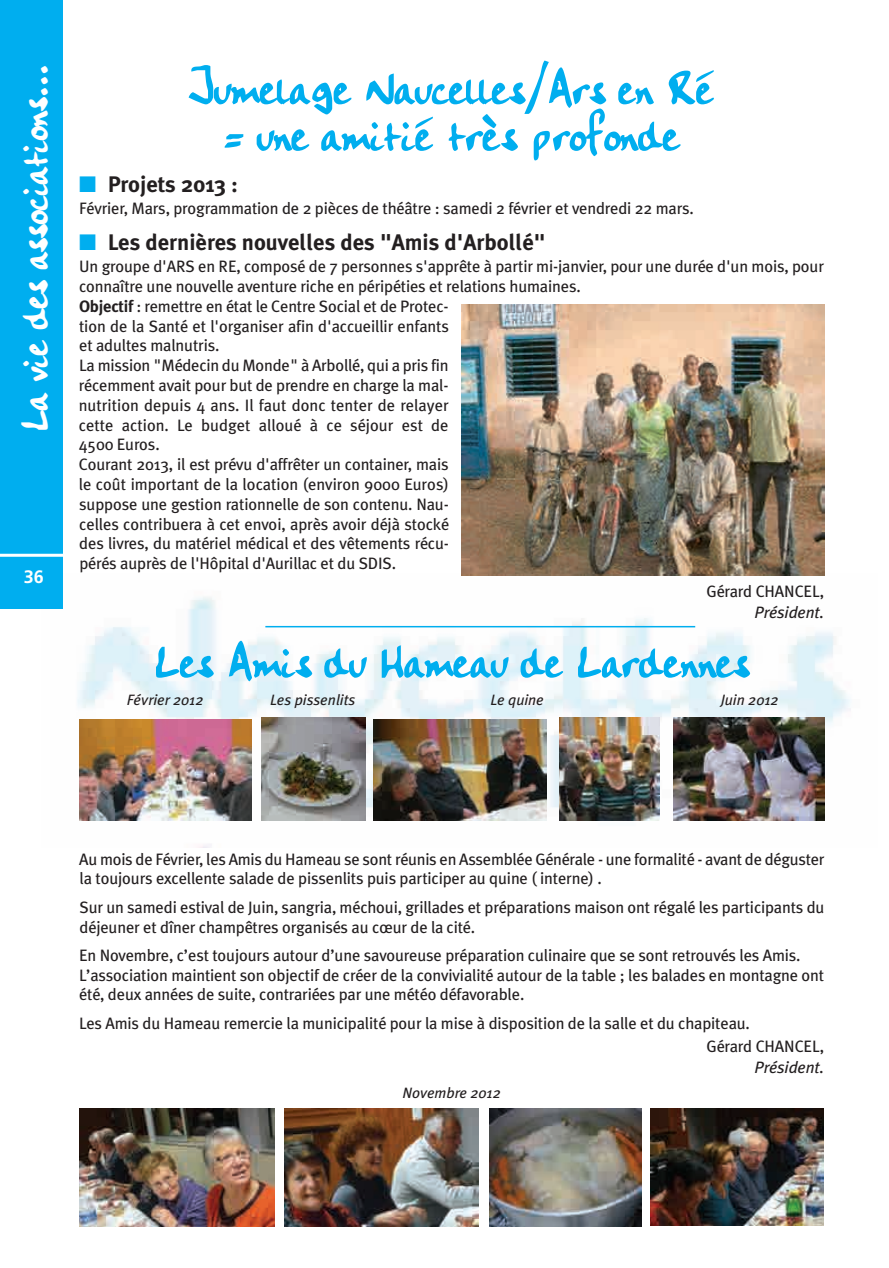
<style>
.page{position:relative;width:889px;height:1268px;background:#fff}
.page>*{position:absolute;margin:0;border:0;box-sizing:border-box;transform-origin:0 0}
.t1{font:52.5px/46.5px "City Art Script SSK";color:#00aeef;text-align:center}
.t2{font:45px "City Art Script SSK";letter-spacing:-.01em;color:#fff}
.t3{font:700 22.5px "Meta Plus";color:#231f20}
.t4{font:700 18px "Frutiger";color:#fff}
.t5{font:16.5px/19.8px "Meta Plus";letter-spacing:-.01em;color:#231f20}
.t6{font:italic 16.5px "Meta Plus";letter-spacing:-.01em;color:#231f20}
.t7{font:italic 15px "Meta Plus";color:#231f20}
.s1{color:#00aeef}
.s2{font-weight:700}
</style>
<div class="page">
<img style="left:77px;top:573px;width:774px;height:275px">
<div style="left:0;top:0;width:63px;height:609px;background:#00aeef"></div>
<hr style="left:0;top:554px;width:73px;height:3px;background:#fff">
<img style="left:461px;top:304px;width:362px;height:271px">
<img style="left:79px;top:720px;width:173px;height:101px">
<img style="left:261px;top:717px;width:104px;height:103px">
<img style="left:373px;top:720px;width:173px;height:101px">
<img style="left:559px;top:717px;width:100px;height:103px">
<img style="left:672px;top:718px;width:151px;height:102px">
<hr style="left:265px;top:626px;width:429px;height:1px;background:#00aeef">
<img style="left:79px;top:1108px;width:195px;height:118px">
<img style="left:284px;top:1108px;width:194px;height:118px">
<img style="left:489px;top:1108px;width:152px;height:118px">
<img style="left:650px;top:1108px;width:173px;height:117px">
<h2 class="t2" style="left:6px;top:432px;width:370px;rotate:-90deg">La vie des associations...</h2>
<p class="t4" style="left:24px;top:569px;width:21px">36</p>
<h1 class="t1" style="left:186px;top:63px;width:532px">Jumelage Naucelles/Ars en Ré = une amitié très profonde</h1>
<h3 class="t3" style="left:79px;top:171px;width:160px"><span class="s1">■</span> Projets 2013 :</h3>
<p class="t5" style="left:79px;top:198px;width:616px">Février, Mars, programmation de 2 pièces de théâtre : samedi 2 février et vendredi 22 mars.</p>
<h3 class="t3" style="left:79px;top:229px;width:467px"><span class="s1">■</span> Les dernières nouvelles des "Amis d'Arbollé"</h3>
<p class="t5" style="left:79px;top:256px;width:746px">Un groupe d'ARS en RE, composé de 7 personnes s'apprête à partir mi-janvier, pour une durée d'un mois, pour connaître une nouvelle aventure riche en péripéties et relations humaines.<br><span class="s2">Objectif</span> : remettre en état le Centre Social et de Protec-<br>tion de la Santé et l'organiser afin d'accueillir enfants<br>et adultes malnutris.<br>La mission "Médecin du Monde" à Arbollé, qui a pris fin<br>récemment avait pour but de prendre en charge la mal-<br>nutrition depuis 4 ans. Il faut donc tenter de relayer<br>cette action. Le budget alloué à ce séjour est de<br>4500 Euros.<br>Courant 2013, il est prévu d'affrêter un container, mais<br>le coût important de la location (environ 9000 Euros)<br>suppose une gestion rationnelle de son contenu. Nau-<br>celles contribuera à cet envoi, après avoir déjà stocké<br>des livres, du matériel médical et des vêtements récu-<br>pérés auprès de l'Hôpital d'Aurillac et du SDIS.</p>
<p class="t5" style="left:706px;top:581px;width:119px">Gérard CHANCEL,</p>
<p class="t6" style="left:754px;top:603px;width:71px">Président.</p>
<h1 class="t1" style="left:153px;top:636px;width:597px">Les Amis du Hameau de Lardennes</h1>
<p class="t7" style="left:127px;top:691px;width:78px">Février 2012</p>
<p class="t7" style="left:270px;top:691px;width:87px">Les pissenlits</p>
<p class="t7" style="left:490px;top:691px;width:55px">Le quine</p>
<p class="t7" style="left:720px;top:691px;width:59px">Juin 2012</p>
<p class="t5" style="left:79px;top:849px;width:746px">Au mois de Février, les Amis du Hameau se sont réunis en Assemblée Générale - une formalité - avant de déguster la toujours excellente salade de pissenlits puis participer au quine ( interne) .</p>
<p class="t5" style="left:80px;top:897px;width:746px">Sur un samedi estival de Juin, sangria, méchoui, grillades et préparations maison ont régalé les participants du déjeuner et dîner champêtres organisés au cœur de la cité.</p>
<p class="t5" style="left:79px;top:945px;width:746px">En Novembre, c’est toujours autour d’une savoureuse préparation culinaire que se sont retrouvés les Amis.<br>L’association maintient son objectif de créer de la convivialité autour de la table ; les balades en montagne ont été, deux années de suite, contrariées par une météo défavorable.</p>
<p class="t5" style="left:79px;top:1013px;width:671px">Les Amis du Hameau remercie la municipalité pour la mise à disposition de la salle et du chapiteau.</p>
<p class="t7" style="left:402px;top:1084px;width:100px">Novembre 2012</p>
<p class="t5" style="left:706px;top:1036px;width:119px">Gérard CHANCEL,</p>
<p class="t6" style="left:754px;top:1057px;width:71px">Président.</p>
</div>
